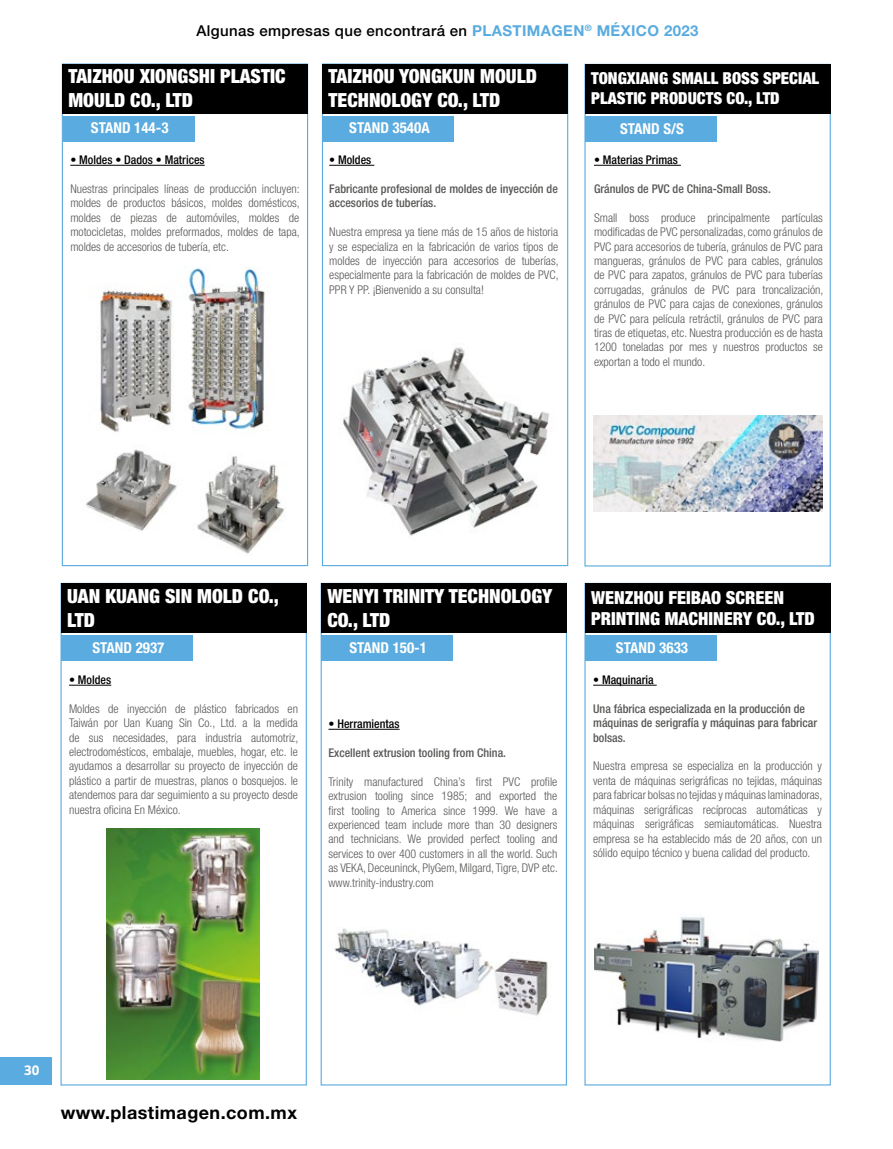
<style>
.page{position:relative;width:893px;height:1149px;background:#fff}
.page>*{position:absolute;margin:0;border:0;box-sizing:border-box;transform-origin:0 0}
.t1{font:900 condensed 19.5px/23.4px "Helvetica Neue LT Std";color:#fff}
.t2{font:900 condensed 18px/21.6px "Helvetica Neue LT Std";color:#fff}
.t3{font:700 18px "Helvetica Neue LT Std";letter-spacing:.025em;color:#000}
.t4{font:900 condensed 16.5px/19.8px "Helvetica Neue LT Std";color:#fff}
.t5{font:700 condensed 15px "Helvetica Neue LT Std";color:#fff}
.t6{font:500 15px "Helvetica Neue LT Std";letter-spacing:.025em;color:#000}
.t7{font:700 14.7px "Taz Barcelona";color:#fff}
.t8{font:300 condensed 12px/14.4px "Helvetica Neue LT Std";color:#575756;text-align:justify}
.t9{font:500 condensed 12px/14.4px "Helvetica Neue LT Std";color:#575756}
.t10{font:500 condensed 12px "Helvetica Neue LT Std";color:#000}
.s1{font-weight:700;color:#5aabdf}
</style>
<div class="page">
<div style="left:0;top:1057px;width:51px;height:27px;background:#5aabdf"></div>
<div style="left:62px;top:63px;width:246px;height:503px;border:1px solid #5aabdf"></div>
<div style="left:63px;top:116px;width:132px;height:25px;background:#5aabdf"></div>
<div style="left:62px;top:64px;width:246px;height:49px;background:#000"></div>
<hr style="left:70px;top:165px;width:135px;height:1px;background:#000">
<img style="left:100px;top:266px;width:165px;height:166px">
<img style="left:86px;top:449px;width:198px;height:105px">
<img style="left:343px;top:347px;width:207px;height:189px">
<div style="left:322px;top:63px;width:246px;height:503px;border:1px solid #5aabdf"></div>
<div style="left:322px;top:116px;width:132px;height:25px;background:#5aabdf"></div>
<div style="left:322px;top:64px;width:246px;height:49px;background:#000"></div>
<hr style="left:329px;top:165px;width:45px;height:1px;background:#000">
<img style="left:593px;top:416px;width:229px;height:95px">
<div style="left:585px;top:116px;width:132px;height:26px;background:#5aabdf"></div>
<div style="left:585px;top:64px;width:245px;height:49px;background:#000"></div>
<hr style="left:594px;top:165px;width:87px;height:1px;background:#000">
<div style="left:61px;top:582px;width:246px;height:503px;border:1px solid #5aabdf"></div>
<div style="left:61px;top:635px;width:132px;height:25px;background:#5aabdf"></div>
<div style="left:61px;top:583px;width:245px;height:49px;background:#000"></div>
<hr style="left:69px;top:684px;width:42px;height:1px;background:#000">
<img style="left:334px;top:928px;width:214px;height:88px">
<div style="left:321px;top:582px;width:246px;height:503px;border:1px solid #5aabdf"></div>
<div style="left:321px;top:635px;width:132px;height:25px;background:#5aabdf"></div>
<div style="left:321px;top:583px;width:245px;height:49px;background:#000"></div>
<hr style="left:328px;top:728px;width:72px;height:1px;background:#000">
<img style="left:594px;top:917px;width:224px;height:125px">
<div style="left:584px;top:582px;width:247px;height:503px;border:1px solid #5aabdf"></div>
<div style="left:585px;top:635px;width:132px;height:25px;background:#5aabdf"></div>
<div style="left:585px;top:583px;width:245px;height:49px;background:#000"></div>
<hr style="left:593px;top:684px;width:64px;height:1px;background:#000">
<img style="left:106px;top:828px;width:153px;height:250px">
<p class="t6" style="left:196px;top:22px;width:504px">Algunas empresas que encontrará en <span class="s1">PLASTIMAGEN</span><sup>®</sup> <span class="s1">MÉXICO 2023</span></p>
<h1 class="t1" style="left:69px;top:64px;width:219px">TAIZHOU XIONGSHI PLASTIC<br>MOULD CO., LTD</h1>
<p class="t5" style="left:91px;top:119px;width:79px">STAND 144-3</p>
<p class="t10" style="left:70px;top:153px;width:136px">• Moldes • Dados • Matrices</p>
<p class="t8" style="left:70px;top:181px;width:231px">Nuestras principales líneas de producción incluyen: moldes de productos básicos, moldes domésticos, moldes de piezas de automóviles, moldes de motocicletas, moldes preformados, moldes de tapa, moldes de accesorios de tubería, etc.</p>
<h1 class="t1" style="left:329px;top:64px;width:210px">TAIZHOU YONGKUN MOULD<br>TECHNOLOGY CO., LTD</h1>
<p class="t5" style="left:349px;top:119px;width:82px">STAND 3540A</p>
<p class="t10" style="left:329px;top:153px;width:44px">• Moldes</p>
<p class="t9" style="left:329px;top:181px;width:230px">Fabricante profesional de moldes de inyección de accesorios de tuberías.</p>
<p class="t8" style="left:329px;top:224px;width:231px">Nuestra empresa ya tiene más de 15 años de historia y se especializa en la fabricación de varios tipos de moldes de inyección para accesorios de tuberías, especialmente para la fabricación de moldes de PVC, PPR Y PP. ¡Bienvenido a su consulta!</p>
<h3 class="t4" style="left:591px;top:68px;width:229px">TONGXIANG SMALL BOSS SPECIAL<br>PLASTIC PRODUCTS CO., LTD</h3>
<p class="t5" style="left:620px;top:119px;width:65px">STAND S/S</p>
<p class="t10" style="left:594px;top:153px;width:85px">• Materias Primas</p>
<p class="t9" style="left:594px;top:181px;width:178px">Gránulos de PVC de China-Small Boss.</p>
<p class="t8" style="left:594px;top:210px;width:231px">Small boss produce principalmente partículas modificadas de PVC personalizadas, como gránulos de PVC para accesorios de tubería, gránulos de PVC para mangueras, gránulos de PVC para cables, gránulos de PVC para zapatos, gránulos de PVC para tuberías corrugadas, gránulos de PVC para troncalización, gránulos de PVC para cajas de conexiones, gránulos de PVC para película retráctil, gránulos de PVC para tiras de etiquetas, etc. Nuestra producción es de hasta 1200 toneladas por mes y nuestros productos se exportan a todo el mundo.</p>
<h1 class="t1" style="left:67px;top:584px;width:213px">UAN KUANG SIN MOLD CO.,<br>LTD</h1>
<h1 class="t1" style="left:327px;top:584px;width:227px">WENYI TRINITY TECHNOLOGY<br>CO., LTD</h1>
<h2 class="t2" style="left:591px;top:586px;width:225px">WENZHOU FEIBAO SCREEN<br>PRINTING MACHINERY CO., LTD</h2>
<p class="t5" style="left:92px;top:638px;width:74px">STAND 2937</p>
<p class="t5" style="left:349px;top:638px;width:79px">STAND 150-1</p>
<p class="t5" style="left:616px;top:638px;width:74px">STAND 3633</p>
<p class="t10" style="left:69px;top:672px;width:44px">• Moldes</p>
<p class="t8" style="left:69px;top:701px;width:231px">Moldes de inyección de plástico fabricados en Taiwán por Uan Kuang Sin Co., Ltd. a la medida de sus necesidades, para industria automotriz, electrodomésticos, embalaje, muebles, hogar, etc. le ayudamos a desarrollar su proyecto de inyección de plástico a partir de muestras, planos o bosquejos. le atendemos para dar seguimiento a su proyecto desde nuestra oficina En México.</p>
<p class="t10" style="left:328px;top:716px;width:73px">• Herramientas</p>
<p class="t9" style="left:328px;top:745px;width:179px">Excellent extrusion tooling from China.</p>
<p class="t8" style="left:328px;top:774px;width:231px">Trinity manufactured China’s first PVC profile extrusion tooling since 1985; and exported the first tooling to America since 1999. We have a experienced team include more than 30 designers and technicians. We provided perfect tooling and services to over 400 customers in all the world. Such as VEKA, Deceuninck, PlyGem, Milgard, Tigre, DVP etc. www.trinity-industry.com</p>
<p class="t10" style="left:593px;top:672px;width:62px">• Maquinaria</p>
<p class="t9" style="left:593px;top:701px;width:226px">Una fábrica especializada en la producción de máquinas de serigrafía y máquinas para fabricar bolsas.</p>
<p class="t8" style="left:593px;top:758px;width:231px">Nuestra empresa se especializa en la producción y venta de máquinas serigráficas no tejidas, máquinas para fabricar bolsas no tejidas y máquinas laminadoras, máquinas serigráficas recíprocas automáticas y máquinas serigráficas semiautomáticas. Nuestra empresa se ha establecido más de 20 años, con un sólido equipo técnico y buena calidad del producto.</p>
<p class="t7" style="left:24px;top:1062px;width:17px">30</p>
<h2 class="t3" style="left:61px;top:1101px;width:238px">www.plastimagen.com.mx</h2>
</div>
